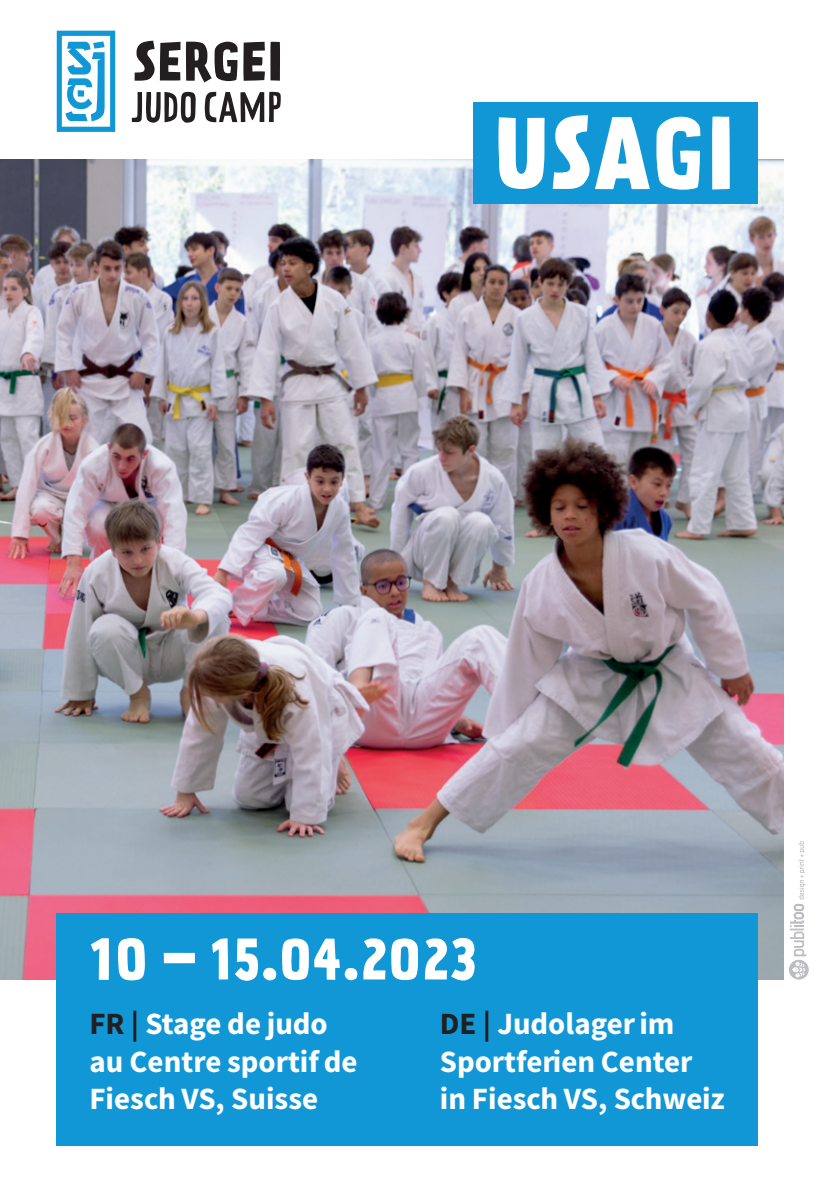
<style>
.page{position:relative;width:840px;height:1191px;background:#fff}
.page>*{position:absolute;margin:0;border:0;box-sizing:border-box;transform-origin:0 0}
.t1{font:700 90.6px "Prater Sans Pro";letter-spacing:.03em;color:#fff}
.t2{font:700 52px "Prater Sans Pro";letter-spacing:.03em;color:#fff}
.t3{font:31px/37.2px "Source Sans Variable";color:#fff}
.s1{color:#231f20}
</style>
<div class="page">
<img style="left:0;top:160px;width:782px;height:819px">
<svg style="left:134px;top:41px;width:20px;height:40px"></svg>
<svg style="left:160px;top:42px;width:20px;height:38px"></svg>
<svg style="left:186px;top:42px;width:51px;height:40px"></svg>
<svg style="left:243px;top:42px;width:37px;height:39px"></svg>
<svg style="left:57px;top:31px;width:58px;height:101px"></svg>
<div style="left:78px;top:90px;width:6px;height:7px;background:#1197d6"></div>
<svg style="left:132px;top:92px;width:63px;height:31px"></svg>
<svg style="left:205px;top:92px;width:75px;height:30px"></svg>
<div style="left:472px;top:102px;width:285px;height:101px;background:#1197d6"></div>
<svg style="left:789px;top:841px;width:19px;height:138px"></svg>
<div style="left:57px;top:913px;width:700px;height:232px;background:#1197d6"></div>
<h1 class="t1" style="left:495px;top:105px;width:241px">USAGI</h1>
<h2 class="t2" style="left:89px;top:931px;width:389px">10 – 15.04.2023</h2>
<p class="t3" style="left:439px;top:1005px;width:286px"><span class="s1">DE |</span> Judolager im<br>Sportferien Center in Fiesch VS, Schweiz</p>
<p class="t3" style="left:89px;top:1005px;width:269px"><span class="s1">FR |</span> Stage de judo au Centre sportif de<br>Fiesch VS, Suisse</p>
</div>
